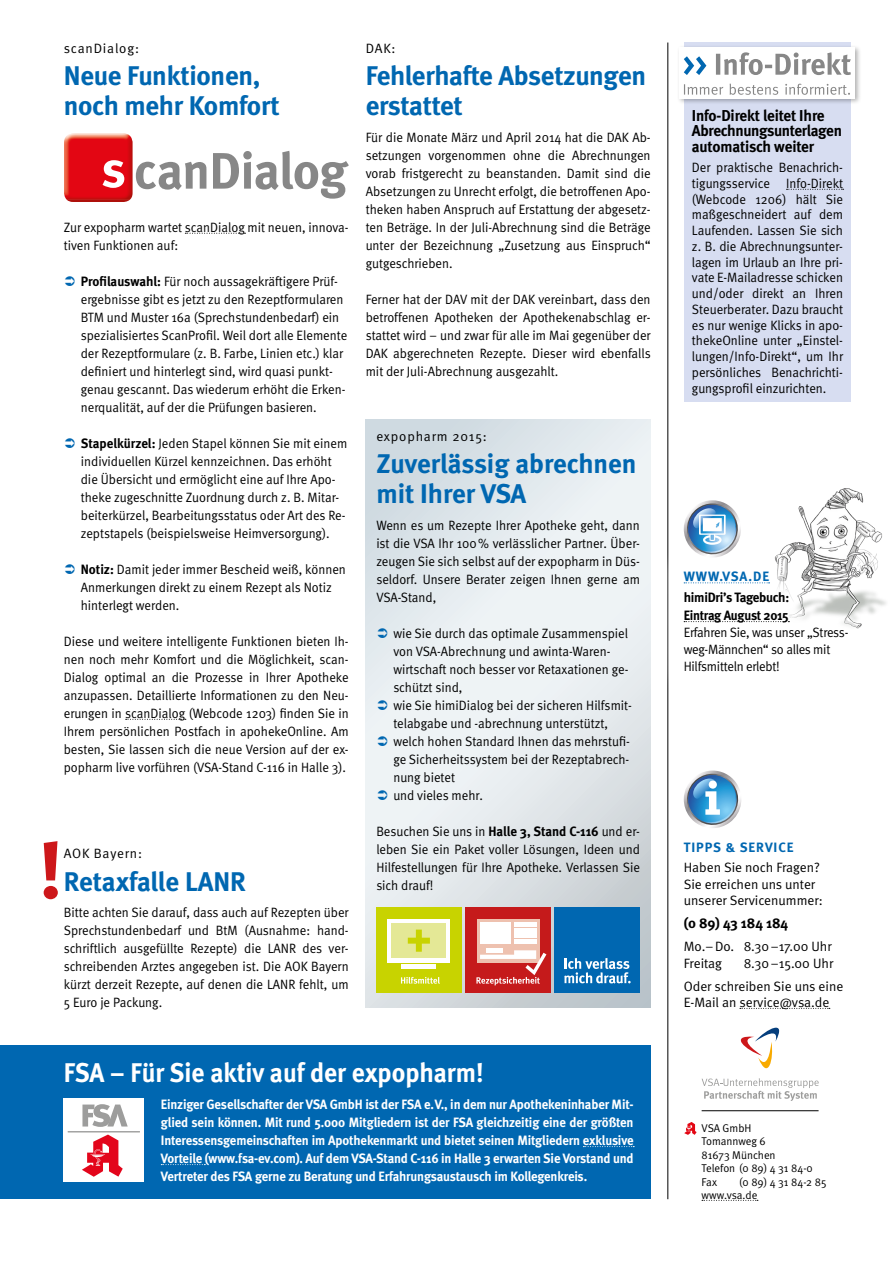
<style>
.page{position:relative;width:893px;height:1263px;background:#fff}
.page>*{position:absolute;margin:0;border:0;box-sizing:border-box;transform-origin:0 0}
.t1{font:700 27px/30px "Meta";letter-spacing:-.01em;color:#0067b1}
.t2{font:700 27px "Meta";color:#fff;scale:.95 1}
.t3{font:700 15.75px/15.8px "Meta";letter-spacing:-.02em;color:#000}
.t4{font:700 14.25px "Meta";letter-spacing:-.005em;color:#000}
.t5{font:13.5px/18px "Meta Normal";color:#000;text-align:justify;scale:.95 1}
.t6{font:700 13.5px/18px "Meta";letter-spacing:-.015em;color:#fff;text-align:justify;scale:.95 1}
.t7{font:13.5px/16.5px "Meta Normal";color:#000}
.t8{font:13.5px/17.2px "Meta Normal";letter-spacing:-.02em;color:#000;scale:.95 1}
.t9{font:700 13.5px/17.2px "Meta";letter-spacing:-.02em;color:#000}
.t10{font:13.5px "Meta Normal";letter-spacing:.06em;color:#000}
.t11{font:700 13.5px "Meta";letter-spacing:.07em;color:#0067b1}
.t12{font:13.5px "Meta Normal";letter-spacing:.055em;color:#000}
.t13{font:11.25px/13.5px "Meta Normal";color:#000}
.s1{font-family:"Meta";font-weight:700}
</style>
<div class="page">
<img style="left:784px;top:488px;width:102px;height:126px">
<hr style="left:668px;top:43px;width:1px;height:1156px;background:#000">
<svg style="left:702px;top:1200px;width:56px;height:1px"></svg>
<svg style="left:740px;top:1008px;width:90px;height:1px"></svg>
<svg style="left:684px;top:770px;width:57px;height:58px"></svg>
<svg style="left:684px;top:1122px;width:13px;height:13px"></svg>
<svg style="left:684px;top:500px;width:57px;height:47px"></svg>
<svg style="left:702px;top:1027px;width:117px;height:74px"></svg>
<hr style="left:702px;top:1110px;width:117px;height:1px;background:#000">
<div style="left:684px;top:43px;width:166px;height:359px;background:#d7ddf1"></div>
<svg style="left:786px;top:189px;width:58px;height:1px"></svg>
<svg style="left:185px;top:233px;width:60px;height:1px"></svg>
<svg style="left:126px;top:719px;width:60px;height:1px"></svg>
<svg style="left:366px;top:420px;width:285px;height:587px;background:#e2e8ec"></svg>
<div style="left:0;top:1046px;width:651px;height:153px;background:#0067b1"></div>
<svg style="left:583px;top:1146px;width:51px;height:1px"></svg>
<svg style="left:161px;top:1164px;width:44px;height:1px"></svg>
<div style="left:660px;top:547px;width:211px;height:149px;background:#fff"></div>
<svg style="left:684px;top:582px;width:86px;height:1px"></svg>
<svg style="left:684px;top:621px;width:105px;height:1px"></svg>
<img style="left:71px;top:133px;width:56px;height:1px">
<img style="left:67px;top:200px;width:63px;height:2px">
<img style="left:64px;top:134px;width:69px;height:66px">
<svg style="left:136px;top:162px;width:70px;height:28px"></svg>
<svg style="left:213px;top:151px;width:136px;height:48px"></svg>
<svg style="left:103px;top:160px;width:21px;height:28px"></svg>
<div style="left:64px;top:1099px;width:80px;height:83px;background:#fff"></div>
<hr style="left:68px;top:1131px;width:72px;height:1px;background:#9d9d9c">
<svg style="left:82px;top:1104px;width:46px;height:23px"></svg>
<svg style="left:82px;top:1134px;width:41px;height:43px"></svg>
<div style="left:676px;top:45px;width:185px;height:60px;background:#000;opacity:.3"></div>
<div style="left:679px;top:48px;width:176px;height:51px;background:#fff"></div>
<svg style="left:684px;top:84px;width:166px;height:11px"></svg>
<svg style="left:716px;top:52px;width:135px;height:23px"></svg>
<svg style="left:684px;top:56px;width:22px;height:19px"></svg>
<svg style="left:44px;top:841px;width:14px;height:58px"></svg>
<div style="left:376px;top:908px;width:85px;height:85px;background:#c8d300"></div>
<div style="left:387px;top:919px;width:63px;height:43px;background:#fff"></div>
<div style="left:392px;top:923px;width:54px;height:35px;background:#e4e896"></div>
<svg style="left:408px;top:929px;width:22px;height:23px"></svg>
<svg style="left:401px;top:977px;width:39px;height:7px"></svg>
<hr style="left:402px;top:964px;width:34px;height:4px;background:#fff">
<div style="left:466px;top:908px;width:85px;height:85px;background:#c51a1b"></div>
<div style="left:477px;top:919px;width:63px;height:43px;background:#eec1af"></div>
<div style="left:514px;top:922px;width:22px;height:5px;background:#fff"></div>
<hr style="left:514px;top:928px;width:22px;height:4px;background:#fff">
<hr style="left:514px;top:934px;width:22px;height:4px;background:#fff">
<div style="left:514px;top:939px;width:22px;height:5px;background:#fff"></div>
<div style="left:480px;top:922px;width:31px;height:22px;background:#fff"></div>
<hr style="left:487px;top:948px;width:16px;height:4px;background:#fff">
<svg style="left:476px;top:950px;width:70px;height:35px"></svg>
<div style="left:555px;top:908px;width:85px;height:85px;background:#0067b1"></div>
<svg style="left:564px;top:958px;width:67px;height:25px"></svg>
<svg style="left:378px;top:628px;width:9px;height:10px"></svg>
<svg style="left:378px;top:700px;width:9px;height:10px"></svg>
<svg style="left:378px;top:736px;width:9px;height:10px"></svg>
<svg style="left:378px;top:790px;width:9px;height:10px"></svg>
<p class="t10" style="left:64px;top:41px;width:77px">scanDialog:</p>
<h1 class="t1" style="left:64px;top:61px;width:217px">Neue Funktionen, noch mehr Komfort</h1>
<p class="t5" style="left:64px;top:218px;width:301px">Zur expopharm wartet scanDialog mit neuen, innova&shy;tiven Funktionen auf:</p>
<p class="t5" style="left:81px;top:272px;width:282px;text-align:left"><span class="s1">Profilauswahl:</span> Für noch aussagekräftigere Prüf&shy;ergebnisse gibt es jetzt zu den Rezeptformularen BTM und Muster 16a (Sprechstundenbedarf) ein spezialisiertes ScanProfil. Weil dort alle Elemente der Rezeptformulare (z. B. Farbe, Linien etc.) klar definiert und hinterlegt sind, wird quasi punkt&shy;genau gescannt. Das wiederum erhöht die Erken&shy;nerqualität, auf der die Prüfungen basieren.</p>
<p class="t5" style="left:81px;top:434px;width:282px;text-align:left"><span class="s1">Stapelkürzel:</span> Jeden Stapel können Sie mit einem individuellen Kürzel kennzeichnen. Das erhöht die Übersicht und ermöglicht eine auf Ihre Apo&shy;theke zugeschnitte Zuordnung durch z. B. Mitar&shy;beiterkürzel, Bearbeitungsstatus oder Art des Re&shy;zeptstapels (beispielsweise Heimversorgung).</p>
<p class="t5" style="left:81px;top:560px;width:281px;text-align:left"><span class="s1">Notiz:</span> Damit jeder immer Bescheid weiß, können<br>Anmerkungen direkt zu einem Rezept als Notiz hinterlegt werden.</p>
<p class="t5" style="left:64px;top:632px;width:301px">Diese und weitere intelligente Funktionen bieten Ih&shy;nen noch mehr Komfort und die Möglichkeit, scan-Dialog optimal an die Prozesse in Ihrer Apotheke anzupassen. Detaillierte Informationen zu den Neu&shy;erungen in scanDialog (Webcode 1203) finden Sie in Ihrem persönlichen Postfach in apohekeOnline. Am besten, Sie lassen sich die neue Version auf der ex&shy;popharm live vorführen (VSA-Stand C-116 in Halle 3).</p>
<p class="t12" style="left:64px;top:846px;width:80px">AOK Bayern:</p>
<h1 class="t1" style="left:64px;top:866px;width:184px">Retaxfalle LANR</h1>
<p class="t5" style="left:64px;top:903px;width:301px">Bitte achten Sie darauf, dass auch auf Rezepten über Sprechstundenbedarf und BtM (Ausnahme: hand&shy;schriftlich ausgefüllte Rezepte) die LANR des ver&shy;schreibenden Arztes angegeben ist. Die AOK Bayern kürzt derzeit Rezepte, auf denen die LANR fehlt, um 5 Euro je Packung.</p>
<p class="t7" style="left:366px;top:40px;width:31px">DAK:</p>
<h1 class="t1" style="left:366px;top:61px;width:282px">Fehlerhafte Absetzungen erstattet</h1>
<p class="t5" style="left:366px;top:128px;width:301px">Für die Monate März und April 2014 hat die DAK Ab&shy;setzungen vorgenommen ohne die Abrechnungen vorab fristgerecht zu beanstanden. Damit sind die Absetzungen zu Unrecht erfolgt, die betroffenen Apo&shy;theken haben Anspruch auf Erstattung der abgesetz&shy;ten Beträge. In der Juli-Abrechnung sind die Beträge unter der Bezeichnung „Zusetzung aus Einspruch“ gutgeschrieben.</p>
<p class="t5" style="left:366px;top:290px;width:302px">Ferner hat der DAV mit der DAK vereinbart, dass den betroffenen Apotheken der Apothekenabschlag er&shy;stattet wird – und zwar für alle im Mai gegenüber der DAK abgerechneten Rezepte. Dieser wird ebenfalls mit der Juli-Abrechnung ausgezahlt.</p>
<p class="t10" style="left:376px;top:429px;width:112px">expopharm 2015:</p>
<h1 class="t1" style="left:376px;top:449px;width:262px">Zuverlässig abrechnen mit Ihrer VSA</h1>
<p class="t5" style="left:376px;top:516px;width:279px">Wenn es um Rezepte Ihrer Apotheke geht, dann ist die VSA Ihr 100% verlässlicher Partner. Über&shy;zeugen Sie sich selbst auf der expopharm in Düs&shy;seldorf. Unsere Berater zeigen Ihnen gerne am VSA-Stand,</p>
<p class="t5" style="left:393px;top:624px;width:253px;text-align:left">wie Sie durch das optimale Zusammenspiel von VSA-Abrechnung und awinta-Waren&shy;wirtschaft noch besser vor Retaxationen ge&shy;schützt sind,<br>wie Sie himiDialog bei der sicheren Hilfsmit&shy;telabgabe und -abrechnung unterstützt, welch hohen Standard Ihnen das mehrstufi&shy;ge Sicherheitssystem bei der Rezeptabrech&shy;nung bietet<br>und vieles mehr.</p>
<p class="t5" style="left:376px;top:822px;width:279px">Besuchen Sie uns in <span class="s1">Halle 3, Stand C-116</span> und er&shy;leben Sie ein Paket voller Lösungen, Ideen und Hilfestellungen für Ihre Apotheke. Verlassen Sie sich drauf!</p>
<h1 class="t2" style="left:64px;top:1057px;width:444px">FSA – Für Sie aktiv auf der expopharm!</h1>
<p class="t6" style="left:161px;top:1095px;width:499px">Einziger Gesellschafter der VSA GmbH ist der FSA e.V., in dem nur Apothekeninhaber Mit&shy;glied sein können. Mit rund 5.000 Mitgliedern ist der FSA gleichzeitig eine der größten Interessensgemeinschaften im Apothekenmarkt und bietet seinen Mitgliedern exklusive Vorteile (www.fsa-ev.com). Auf dem VSA-Stand C-116 in Halle 3 erwarten Sie Vorstand und Vertreter des FSA gerne zu Beratung und Erfahrungsaustausch im Kollegenkreis.</p>
<p class="t3" style="left:692px;top:107px;width:152px">Info-Direkt leitet Ihre<br>Abrechnungsunterlagen automatisch weiter</p>
<p class="t5" style="left:692px;top:159px;width:161px;line-height:15.8px">Der praktische Benachrich&shy;tigungsservice Info-Direkt (Webcode 1206) hält Sie maßgeschneidert auf dem Laufenden. Lassen Sie sich z. B. die Abrechnungsunter&shy;lagen im Urlaub an Ihre pri&shy;vate E-Mailadresse schicken und/oder direkt an Ihren Steuerberater. Dazu braucht es nur wenige Klicks in apo&shy;thekeOnline unter „Einstel&shy;lungen/Info-Direkt“, um Ihr persönliches Benachrichti&shy;gungsprofil einzurichten.</p>
<p class="t11" style="left:684px;top:568px;width:87px">WWW.VSA.DE</p>
<p class="t9" style="left:684px;top:589px;width:107px">himiDri’s Tagebuch:<br>Eintrag August 2015</p>
<p class="t8" style="left:684px;top:623px;width:175px">Erfahren Sie, was unser „Stress&shy;weg-Männchen“ so alles mit<br>Hilfsmitteln erlebt!</p>
<p class="t11" style="left:684px;top:839px;width:111px">TIPPS &amp; SERVICE</p>
<p class="t7" style="left:684px;top:859px;width:140px">Haben Sie noch Fragen?<br>Sie erreichen uns unter unserer Servicenummer:</p>
<p class="t4" style="left:684px;top:915px;width:106px">(0 89) 43 184 184</p>
<p class="t7" style="left:684px;top:938px;width:149px">Mo.–Do. 8.30–17.00 Uhr<br>Freitag</p>
<p class="t7" style="left:684px;top:951px;width:161px;line-height:23px;text-indent:60px">8.30–15.00 Uhr<br>Oder schreiben Sie uns eine</p>
<p class="t7" style="left:684px;top:994px;width:147px">E-Mail an service@vsa.de</p>
<p class="t13" style="left:702px;top:1121px;width:113px">VSA GmbH<br>Tomannweg 6<br>81673 München<br>Telefon (0 89) 4 31 84-0<br>Fax</p>
<p class="t13" style="left:702px;top:1175px;width:126px;text-indent:37px">(0 89) 4 31 84-2 85 www.vsa.de</p>
</div>
